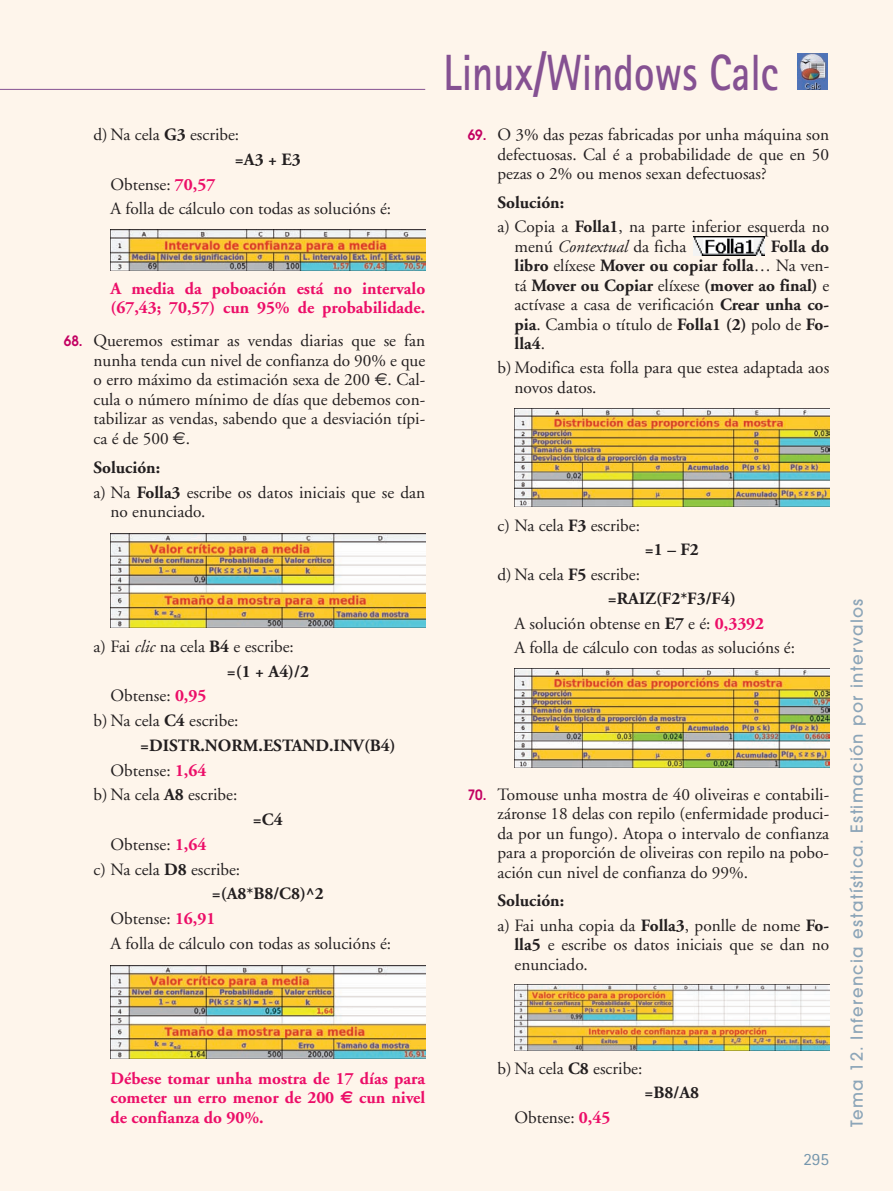
<style>
.page{position:relative;width:893px;height:1191px;background:#fef5eb}
.page>*{position:absolute;margin:0;border:0;box-sizing:border-box;transform-origin:0 0}
.t1{font:700 51px "Rotis Sans Serif";color:#855192;scale:.8 1}
.t2{font:17.25px/19.5px "Adobe Garamond";color:#231f20}
.t3{font:700 17.25px/19.5px "Adobe Garamond";color:#231f20;text-align:justify}
.t4{font:700 17.25px/19.5px "Adobe Garamond";color:#ec0e68}
.t5{font:17.25px "Rotis Sans Serif";color:#7495ac}
.t6{font:500 16.5px "Avant Garde";letter-spacing:.085em;color:#8ca5b8}
.s1{font-weight:700}
.s2{font-weight:700;color:#ec0e68}
.s3{font-family:"Avant Garde";font-weight:600;font-size:14.1px;color:#c30162}
.s4{font-family:"Euro Sans"}
.s5{font-style:italic}
.s6{font-weight:400}
</style>
<div class="page">
<hr style="left:0;top:89px;width:425px;height:1px;background:#855192">
<div style="left:797px;top:54px;width:31px;height:36px;background:#4f73b7"></div>
<img style="left:799px;top:54px;width:27px;height:36px">
<svg style="left:693px;top:255px;width:71px;height:1px"></svg>
<img style="left:693px;top:237px;width:71px;height:18px">
<svg style="left:514px;top:1050px;width:315px;height:1px"></svg>
<img style="left:514px;top:984px;width:315px;height:66px">
<svg style="left:514px;top:767px;width:315px;height:1px"></svg>
<img style="left:514px;top:668px;width:315px;height:99px">
<img style="left:514px;top:408px;width:315px;height:99px">
<img style="left:111px;top:965px;width:314px;height:94px">
<svg style="left:111px;top:627px;width:314px;height:1px"></svg>
<img style="left:111px;top:533px;width:314px;height:94px">
<svg style="left:111px;top:270px;width:314px;height:1px"></svg>
<img style="left:111px;top:229px;width:314px;height:41px">
<p class="t2" style="left:94px;top:126px;width:147px">d) Na cela <span class="s1">G3</span> escribe:</p>
<p class="t3" style="left:235px;top:151px;width:67px">=A3 + E3</p>
<p class="t2" style="left:111px;top:176px;width:106px">Obtense: <span class="s2">70,57</span></p>
<p class="t2" style="left:111px;top:201px;width:282px">A folla de cálculo con todas as solucións é:</p>
<p class="t4" style="left:111px;top:280px;width:316px">A media da poboación está no intervalo (67,43; 70,57) cun 95% de probabilidade.</p>
<p class="t2" style="left:94px;top:333px;width:333px;text-align:justify;text-indent:-30px"><span class="s3">68.</span> Queremos estimar as vendas diarias que se fan nunha tenda cun nivel de confianza do 90% e que o erro máximo da estimación sexa de 200 <span class="s4">€</span>. Cal&shy;cula o número mínimo de días que debemos con&shy;tabilizar as vendas, sabendo que a desviación típi&shy;ca é de 500 <span class="s4">€</span>.</p>
<p class="t2" style="left:94px;top:456px;width:333px;line-height:24.8px"><span class="s1">Solución:<br></span>a) Na <span class="s1">Folla3</span> escribe os datos iniciais que se dan</p>
<p class="t2" style="left:111px;top:503px;width:97px">no enunciado.</p>
<p class="t2" style="left:94px;top:638px;width:202px">a) Fai <span class="s5">clic</span> na cela <span class="s1">B4</span> e escribe:</p>
<p class="t3" style="left:227px;top:663px;width:84px">=(1 + A4)/2</p>
<p class="t2" style="left:111px;top:687px;width:97px">Obtense: <span class="s2">0,95</span></p>
<p class="t2" style="left:94px;top:712px;width:146px">b) Na cela <span class="s1">C4</span> escribe:</p>
<p class="t3" style="left:140px;top:737px;width:257px">=DISTR.NORM.ESTAND.INV(B4)</p>
<p class="t2" style="left:111px;top:762px;width:97px">Obtense: <span class="s2">1,64</span></p>
<p class="t2" style="left:94px;top:786px;width:145px">b) Na cela <span class="s1">A8</span> escribe:</p>
<p class="t3" style="left:253px;top:811px;width:31px">=C4</p>
<p class="t2" style="left:111px;top:836px;width:97px">Obtense: <span class="s2">1,64</span></p>
<p class="t2" style="left:94px;top:861px;width:148px">c) Na cela <span class="s1">D8</span> escribe:</p>
<p class="t3" style="left:212px;top:885px;width:113px">=(A8*B8/C8)^2</p>
<p class="t2" style="left:111px;top:910px;width:106px">Obtense: <span class="s2">16,91</span></p>
<p class="t2" style="left:111px;top:935px;width:282px">A folla de cálculo con todas as solucións é:</p>
<p class="t4" style="left:111px;top:1069px;width:316px;text-align:justify">Débese tomar unha mostra de 17 días para cometer un erro menor de 200 <span class="s4">€</span> cun nivel de confianza do 90%.</p>
<h1 class="t1" style="left:444px;top:55px;width:420px">Linux/Windows Calc</h1>
<p class="t2" style="left:497px;top:126px;width:333px;text-align:justify;text-indent:-30px"><span class="s3">69.</span> O 3% das pezas fabricadas por unha máquina son defectuosas. Cal é a probabilidade de que en 50 pezas o 2% ou menos sexan defectuosas?</p>
<p class="t2" style="left:497px;top:191px;width:333px;line-height:24.3px"><span class="s1">Solución:<br></span>a) Copia a <span class="s1">Folla1</span>, na parte inferior esquerda no</p>
<p class="t2" style="left:514px;top:238px;width:173px">menú <span class="s5">Contextual</span> da ficha</p>
<p class="t3" style="left:514px;top:238px;width:316px;text-indent:256px">Folla do libro <span class="s6">elíxese</span> Mover ou copiar folla<span class="s6">… Na ven&shy;tá</span> Mover ou Copiar <span class="s6">elíxese</span> (mover ao final) <span class="s6">e actívase a casa de verificación</span> Crear unha co&shy;pia<span class="s6">. Cambia o título de</span> Folla1 (2) <span class="s6">polo de</span> Fo&shy;lla4<span class="s6">.</span></p>
<p class="t2" style="left:514px;top:360px;width:316px;text-indent:-17px">b) Modifica esta folla para que estea adaptada aos novos datos.</p>
<p class="t2" style="left:497px;top:517px;width:144px">c) Na cela <span class="s1">F3</span> escribe:</p>
<p class="t3" style="left:645px;top:542px;width:55px">=1 – F2</p>
<p class="t2" style="left:497px;top:566px;width:144px">d) Na cela <span class="s1">F5</span> escribe:</p>
<p class="t3" style="left:608px;top:590px;width:129px">=RAIZ(F2*F3/F4)</p>
<p class="t2" style="left:514px;top:615px;width:251px">A solución obtense en <span class="s1">E7</span> e é: <span class="s2">0,3392</span></p>
<p class="t2" style="left:514px;top:639px;width:282px">A folla de cálculo con todas as solucións é:</p>
<p class="t2" style="left:497px;top:786px;width:333px;text-align:justify;text-indent:-30px"><span class="s3">70.</span> Tomouse unha mostra de 40 oliveiras e contabili&shy;záronse 18 delas con repilo (enfermidade produci&shy;da por un fungo). Atopa o intervalo de confianza para a proporción de oliveiras con repilo na pobo&shy;ación cun nivel de confianza do 99%.</p>
<p class="t2" style="left:497px;top:890px;width:333px;line-height:24.3px"><span class="s1">Solución:<br></span>a) Fai unha copia da <span class="s1">Folla3</span>, ponlle de nome <span class="s1">Fo-</span></p>
<p class="t2" style="left:514px;top:936px;width:316px"><span class="s1">lla5</span> e escribe os datos iniciais que se dan no enunciado.</p>
<p class="t2" style="left:497px;top:1060px;width:146px">b) Na cela <span class="s1">C8</span> escribe:</p>
<p class="t2" style="left:514px;top:1108px;width:97px">Obtense: <span class="s2">0,45</span></p>
<p class="t3" style="left:645px;top:1084px;width:56px">=B8/A8</p>
<p class="t5" style="left:803px;top:1152px;width:27px">295</p>
<p class="t6" style="left:850px;top:1127px;width:530px;rotate:-90deg">Tema 12. Inferencia estatística. Estimación por intervalos</p>
</div>
